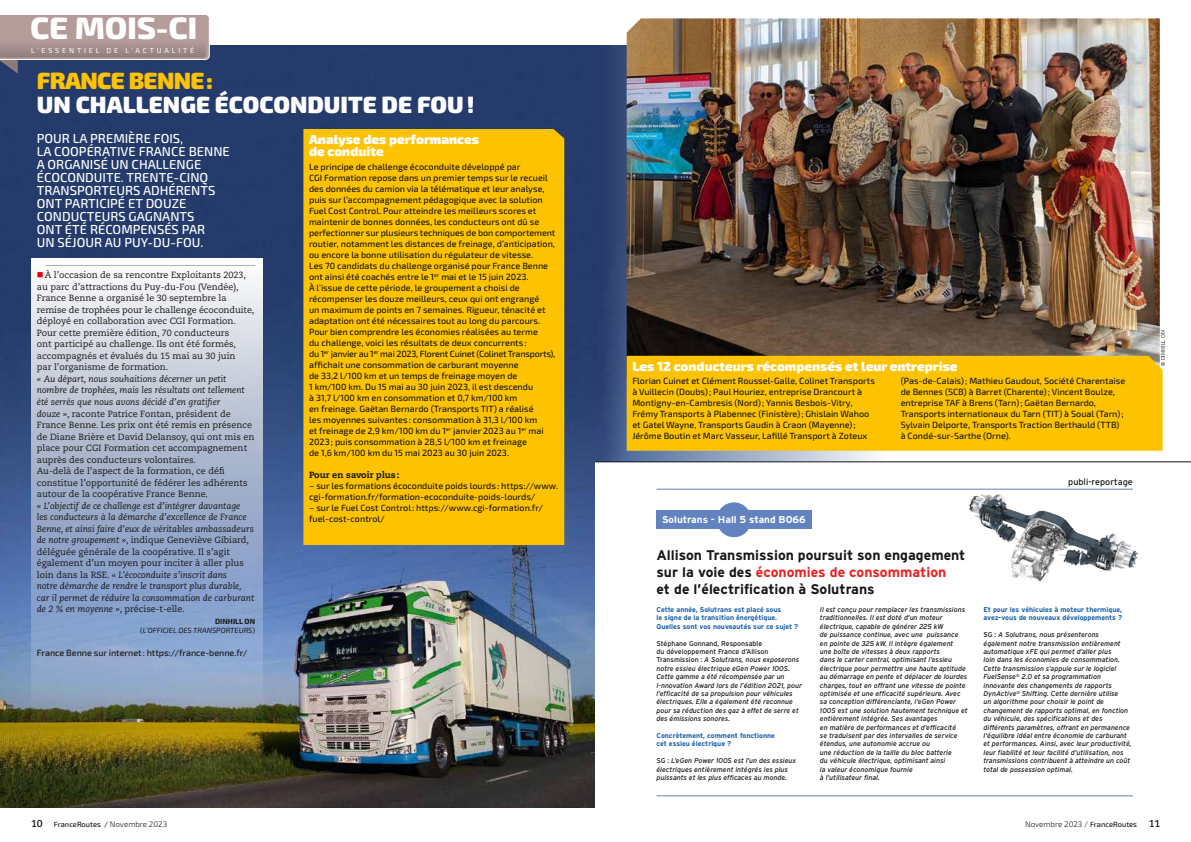
<style>
.page{position:relative;width:1191px;height:842px;background:#fff}
.page>*{position:absolute;margin:0;border:0;box-sizing:border-box;transform-origin:0 0}
.t1{font:800 31px "Exo 2";letter-spacing:-.01em;color:#fff;scale:1.05 1}
.t2{font:900 23.5px "Exo 2";color:#fff}
.t3{font:900 23.5px "Exo 2";letter-spacing:-.025em;color:#fdc300}
.t4{font:700 14px/16.8px "Interstate";color:#181716}
.t5{font:500 13px/13px "Exo 2";color:#fff}
.t6{font:900 13px/12px "Exo 2";color:#fff}
.t7{font:700 10px "Interstate";color:#fff}
.t8{font:500 9px/11px "Exo 2";color:#181716}
.t9{font:9px/11.5px "Caecilia LT Std";color:#181716}
.t10{font:italic 9px/11.5px "Caecilia LT Std";color:#181716}
.t11{font:800 9px "Caecilia LT Std";color:#181716}
.t12{font:9px "Interstate";color:#181716}
.t13{font:300 8px "Exo 2";color:#181716}
.t14{font:italic 7.5px/9px "Exo 2";color:#181716;text-align:right}
.t15{font:500 7.5px "Exo 2";color:#181716}
.t16{font:7.2px "Exo 2";letter-spacing:.39em;color:#fff}
.t17{font:italic 7px/8.4px "Interstate";color:#181716}
.t18{font:700 7px/8.4px "Interstate";color:#1a5faa}
.t19{font:5px "Caecilia LT Std";color:#181716}
.s1{font-style:italic}
.s2{font-style:normal}
.s3{font-weight:700;font-style:normal}
.s4{color:#e52221}
.s5{font-family:"Caecilia LT Std";font-weight:700;font-size:10px}
.s6{font-weight:300;font-size:8px}
.s7{font-weight:500;font-size:7.5px}
</style>
<div class="page">
<img style="left:0;top:45px;width:602px;height:763px">
<svg style="left:31px;top:258px;width:231px;height:463px;background:#abb9cf"></svg>
<svg style="left:602px;top:45px;width:287px;height:417px;background:#495d87"></svg>
<svg style="left:0;top:15px;width:209px;height:59px;background:#8f838c"></svg>
<div style="left:303px;top:129px;width:261px;height:416px;background:#fdc300"></div>
<img style="left:626px;top:18px;width:533px;height:338px">
<div style="left:626px;top:356px;width:536px;height:95px;background:#fdc300"></div>
<hr style="left:45px;top:265px;width:210px;height:1px;background:#b1b2b3">
<div style="left:595px;top:462px;width:584px;height:353px;background:#fff"></div>
<div style="left:716px;top:502px;width:35px;height:35px;background:#6282c0;border-radius:50%"></div>
<div style="left:656px;top:511px;width:155px;height:18px;background:#6282c0"></div>
<img style="left:963px;top:488px;width:176px;height:94px">
<hr style="left:656px;top:489px;width:476px;height:1px;background:#6282c0">
<hr style="left:656px;top:795px;width:476px;height:1px;background:#6282c0">
<hr style="left:595px;top:462px;width:596px;height:1px;background:#181716">
<svg style="left:38px;top:272px;width:5px;height:6px"></svg>
<h1 class="t1" style="left:30px;top:9px;width:161px">CE MOIS-CI</h1>
<p class="t16" style="left:31px;top:46px;width:165px">L’ESSENTIEL DE L’ACTUALITÉ</p>
<h2 class="t3" style="left:37px;top:66px;width:177px">FRANCE BENNE:</h2>
<h2 class="t2" style="left:37px;top:90px;width:439px">UN CHALLENGE ÉCOCONDUITE DE FOU!</h2>
<h3 class="t5" style="left:37px;top:132px;width:194px">POUR LA PREMIÈRE FOIS,<br>LA COOPÉRATIVE FRANCE BENNE<br>A ORGANISÉ UN CHALLENGE<br>ÉCOCONDUITE. TRENTE-CINQ<br>TRANSPORTEURS ADHÉRENTS<br>ONT PARTICIPÉ ET DOUZE<br>CONDUCTEURS GAGNANTS<br>ONT ÉTÉ RÉCOMPENSÉS PAR<br>UN SÉJOUR AU PUY-DU-FOU.</h3>
<p class="t9" style="left:37px;top:270px;width:219px;text-indent:8px">À l’occasion de sa rencontre Exploitants 2023, au parc d’attractions du Puy-du-Fou (Vendée), France Benne a organisé le 30 septembre la remise de trophées pour le challenge écoconduite, déployé en collaboration avec CGI Formation.<br>Pour cette première édition, 70 conducteurs<br>ont participé au challenge. Ils ont été formés, accompagnés et évalués du 15 mai au 30 juin<br>par l’organisme de formation.</p>
<p class="t9" style="left:37px;top:373px;width:219px"><span class="s1">« Au départ, nous souhaitions décerner un petit nombre de trophées, mais les résultats ont tellement été serrés que nous avons décidé d’en gratifier<br>douze »</span>, raconte Patrice Fontan, président de France Benne. Les prix ont été remis en présence de Diane Brière et David Delansoy, qui ont mis en place pour CGI Formation cet accompagnement auprès des conducteurs volontaires.<br>Au-delà de l’aspect de la formation, ce défi constitue l’opportunité de fédérer les adhérents autour de la coopérative France Benne.</p>
<p class="t10" style="left:37px;top:500px;width:219px">« L’objectif de ce challenge est d’intégrer davantage<br>les conducteurs à la démarche d’excellence de France Benne, et ainsi faire d’eux de véritables ambassadeurs de notre groupement »<span class="s2">, indique Geneviève Gibiard, déléguée générale de la coopérative. Il s’agit également d’un moyen pour inciter à aller plus loin dans la RSE.</span> « L’écoconduite s’inscrit dans<br>notre démarche de rendre le transport plus durable, car il permet de réduire la consommation de carburant de 2 % en moyenne »<span class="s2">, précise-t-elle.</span></p>
<p class="t14" style="left:140px;top:617px;width:116px"><span class="s3">DINHILL ON<br></span><span class="s2">(</span>L’OFFICIEL DES TRANSPORTEURS<span class="s2">)</span></p>
<p class="t8" style="left:37px;top:647px;width:212px">France Benne sur internet: https://france-benne.fr/</p>
<h3 class="t6" style="left:309px;top:133px;width:171px">Analyse des performances de conduite</h3>
<p class="t8" style="left:309px;top:161px;width:248px">Le principe de challenge écoconduite développé par<br>CGI Formation repose dans un premier temps sur le recueil des données du camion via la télématique et leur analyse, puis sur l’accompagnement pédagogique avec la solution Fuel Cost Control. Pour atteindre les meilleurs scores et maintenir de bonnes données, les conducteurs ont dû se perfectionner sur plusieurs techniques de bon comportement routier, notamment les distances de freinage, d’anticipation, ou encore la bonne utilisation du régulateur de vitesse.<br>Les 70 candidats du challenge organisé pour France Benne ont ainsi été coachés entre le 1<sup>er</sup> mai et le 15 juin 2023.<br>À l’issue de cette période, le groupement a choisi de récompenser les douze meilleurs, ceux qui ont engrangé<br>un maximum de points en 7 semaines. Rigueur, ténacité et adaptation ont été nécessaires tout au long du parcours.<br>Pour bien comprendre les économies réalisées au terme<br>du challenge, voici les résultats de deux concurrents:<br>du 1<sup>er</sup> janvier au 1<sup>er</sup> mai 2023, Florent Cuinet (Colinet Transports), affichait une consommation de carburant moyenne<br>de 33,2 l/100 km et un temps de freinage moyen de<br>1 km/100 km. Du 15 mai au 30 juin 2023, il est descendu<br>à 31,7 l/100 km en consommation et 0,7 km/100 km<br>en freinage. Gaëtan Bernardo (Transports TIT) a réalisé<br>les moyennes suivantes: consommation à 31,3 l/100 km<br>et freinage de 2,9 km/100 km du 1<sup>er</sup> janvier 2023 au 1<sup>er</sup> mai 2023; puis consommation à 28,5 l/100 km et freinage<br>de 1,6 km/100 km du 15 mai 2023 au 30 juin 2023.</p>
<p class="t11" style="left:309px;top:469px;width:92px">Pour en savoir plus:</p>
<p class="t8" style="left:309px;top:481px;width:251px">– sur les formations écoconduite poids lourds: https://www. cgi-formation.fr/formation-ecoconduite-poids-lourds/</p>
<p class="t8" style="left:309px;top:503px;width:235px">– sur le Fuel Cost Control: https://www.cgi-formation.fr/ fuel-cost-control/</p>
<h3 class="t6" style="left:632px;top:360px;width:327px">Les 12 conducteurs récompensés et leur entreprise</h3>
<p class="t8" style="left:632px;top:376px;width:244px">Florian Cuinet et Clément Roussel-Galle, Colinet Transports à Vuillecin (Doubs); Paul Houriez, entreprise Drancourt à Montigny-en-Cambresis (Nord); Yannis Besbois-Vitry, Frémy Transports à Plabennec (Finistère); Ghislain Wahoo et Gatel Wayne, Transports Gaudin à Craon (Mayenne); Jérôme Boutin et Marc Vasseur, Lafillé Transport à Zoteux</p>
<p class="t8" style="left:900px;top:376px;width:226px">(Pas-de-Calais); Mathieu Gaudout, Société Charentaise de Bennes (SCB) à Barret (Charente); Vincent Boulze, entreprise TAF à Brens (Tarn); Gaëtan Bernardo, Transports internationaux du Tarn (TIT) à Soual (Tarn); Sylvain Delporte, Transports Traction Berthauld (TTB) à Condé-sur-Sarthe (Orne).</p>
<p class="t7" style="left:662px;top:514px;width:145px">Solutrans - Hall 5 stand B066</p>
<h3 class="t4" style="left:656px;top:547px;width:310px">Allison Transmission poursuit son engagement sur la voie des <span class="s4">économies de consommation<br></span>et de l’électrification à Solutrans</h3>
<p class="t12" style="left:1068px;top:477px;width:66px">publi-reportage</p>
<p class="t18" style="left:656px;top:605px;width:143px">Cette année, Solutrans est placé sous<br>le signe de la transition énergétique.<br>Quelles sont vos nouveautés sur ce sujet ?</p>
<p class="t17" style="left:656px;top:639px;width:147px"><span class="s2">Stéphane Gonnand, Responsable<br>du développement France d’Allison Transmission :</span> A Solutrans, nous exposerons notre essieu électrique eGen Power 100S.<br>Cette gamme a été récompensée par un I-nnovation Award lors de l’édition 2021, pour l’efficacité de sa propulsion pour véhicules électriques. Elle a également été reconnue pour sa réduction des gaz à effet de serre et des émissions sonores.</p>
<p class="t18" style="left:656px;top:731px;width:120px">Concrètement, comment fonctionne cet essieu électrique ?</p>
<p class="t17" style="left:656px;top:756px;width:141px"><span class="s2">SG :</span> L’eGen Power 100S est l’un des essieux électriques entièrement intégrés les plus puissants et les plus efficaces au monde.</p>
<p class="t17" style="left:820px;top:605px;width:149px">Il est conçu pour remplacer les transmissions traditionnelles. Il est doté d’un moteur électrique, capable de générer 225 kW<br>de puissance continue, avec une puissance en pointe de 325 kW. Il intègre également<br>une boîte de vitesses à deux rapports<br>dans le carter central, optimisant l’essieu électrique pour permettre une haute aptitude au démarrage en pente et déplacer de lourdes charges, tout en offrant une vitesse de pointe optimisée et une efficacité supérieure. Avec sa conception différenciante, l’eGen Power 100S est une solution hautement technique et entièrement intégrée. Ses avantages<br>en matière de performances et d’efficacité<br>se traduisent par des intervalles de service étendus, une autonomie accrue ou<br>une réduction de la taille du bloc batterie<br>du véhicule électrique, optimisant ainsi<br>la valeur économique fournie<br>à l’utilisateur final.</p>
<p class="t18" style="left:983px;top:605px;width:140px">Et pour les véhicules à moteur thermique, avez-vous de nouveaux développements ?</p>
<p class="t17" style="left:983px;top:630px;width:150px"><span class="s2">SG :</span> A Solutrans, nous présenterons également notre transmission entièrement automatique xFE qui permet d’aller plus<br>loin dans les économies de consommation.<br>Cette transmission s’appuie sur le logiciel FuelSense<sup>®</sup> 2.0 et sa programmation innovante des changements de rapports DynActive<sup>®</sup> Shifting. Cette dernière utilise<br>un algorithme pour choisir le point de changement de rapports optimal, en fonction du véhicule, des spécifications et des différents paramètres, offrant en permanence l’équilibre idéal entre économie de carburant et performances. Ainsi, avec leur productivité, leur fiabilité et leur facilité d’utilisation, nos transmissions contribuent à atteindre un coût total de possession optimal.</p>
<p class="t19" style="left:1160px;top:366px;width:37px;rotate:-90deg">© DINHILL ON</p>
<p class="t15" style="left:31px;top:820px;width:137px"><span class="s5">10</span> FranceRoutes / <span class="s6">Novembre 2023</span></p>
<p class="t13" style="left:1025px;top:819px;width:137px">Novembre 2023 / <span class="s7">FranceRoutes</span> <span class="s5">11</span></p>
</div>
